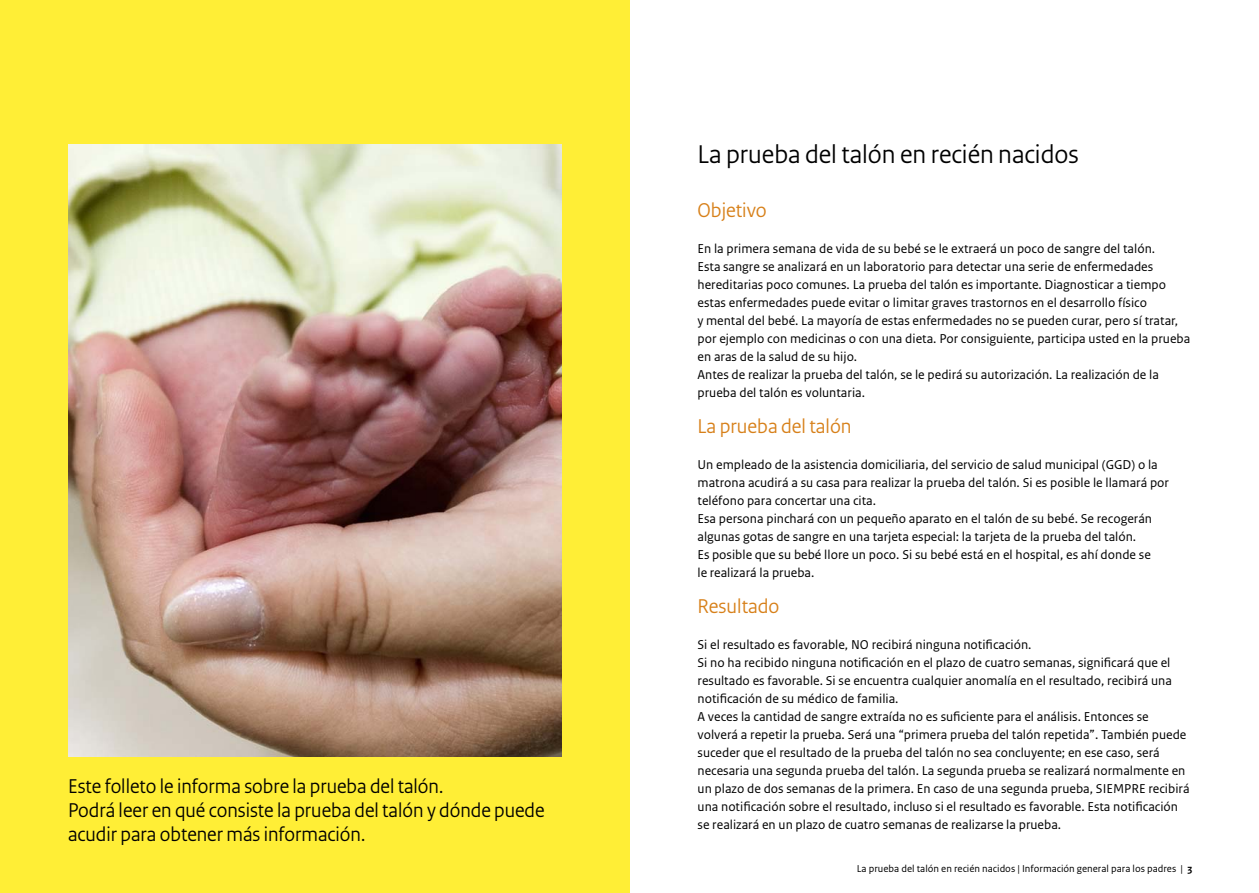
<style>
.page{position:relative;width:1259px;height:893px;background:#fff}
.page>*{position:absolute;margin:0;border:0;box-sizing:border-box;transform-origin:0 0}
.t1{font:27px "Rijksoverheid Sans Heading";color:#000}
.t2{font:21px/24px "Rijksoverheid Sans Heading";color:#000}
.t3{font:21px "Rijksoverheid Sans Heading";color:#d78019}
.t4{font:13.5px/18px "Rijksoverheid Sans Text";color:#000}
.t5{font:10.5px "Rijksoverheid Sans Text";color:#000}
.s1{font-weight:700}
</style>
<div class="page">
<div style="left:0;top:0;width:629px;height:893px;background:#ffee36"></div>
<img style="left:69px;top:145px;width:492px;height:612px">
<h2 class="t2" style="left:68px;top:776px;width:478px">Este folleto le informa sobre la prueba del talón.<br>Podrá leer en qué consiste la prueba del talón y dónde puede acudir para obtener más información.</h2>
<h1 class="t1" style="left:697px;top:143px;width:383px">La prueba del talón en recién nacidos</h1>
<h2 class="t3" style="left:697px;top:202px;width:71px">Objetivo</h2>
<p class="t4" style="left:697px;top:240px;width:494px">En la primera semana de vida de su bebé se le extraerá un poco de sangre del talón.<br>Esta sangre se analizará en un laboratorio para detectar una serie de enfermedades hereditarias poco comunes. La prueba del talón es importante. Diagnosticar a tiempo estas enfermedades puede evitar o limitar graves trastornos en el desarrollo físico<br>y mental del bebé. La mayoría de estas enfermedades no se pueden curar, pero sí tratar, por ejemplo con medicinas o con una dieta. Por consiguiente, participa usted en la prueba en aras de la salud de su hijo.<br>Antes de realizar la prueba del talón, se le pedirá su autorización. La realización de la prueba del talón es voluntaria.</p>
<h2 class="t3" style="left:697px;top:418px;width:156px">La prueba del talón</h2>
<p class="t4" style="left:697px;top:456px;width:473px">Un empleado de la asistencia domiciliaria, del servicio de salud municipal (GGD) o la matrona acudirá a su casa para realizar la prueba del talón. Si es posible le llamará por teléfono para concertar una cita.<br>Esa persona pinchará con un pequeño aparato en el talón de su bebé. Se recogerán algunas gotas de sangre en una tarjeta especial: la tarjeta de la prueba del talón.<br>Es posible que su bebé llore un poco. Si su bebé está en el hospital, es ahí donde se<br>le realizará la prueba.</p>
<h2 class="t3" style="left:697px;top:598px;width:83px">Resultado</h2>
<p class="t4" style="left:697px;top:636px;width:493px">Si el resultado es favorable, NO recibirá ninguna notificación.<br>Si no ha recibido ninguna notificación en el plazo de cuatro semanas, significará que el resultado es favorable. Si se encuentra cualquier anomalía en el resultado, recibirá una notificación de su médico de familia.<br>A veces la cantidad de sangre extraída no es suficiente para el análisis. Entonces se volverá a repetir la prueba. Será una “primera prueba del talón repetida”. También puede suceder que el resultado de la prueba del talón no sea concluyente; en ese caso, será necesaria una segunda prueba del talón. La segunda prueba se realizará normalmente en un plazo de dos semanas de la primera. En caso de una segunda prueba, SIEMPRE recibirá una notificación sobre el resultado, incluso si el resultado es favorable. Esta notificación se realizará en un plazo de cuatro semanas de realizarse la prueba.</p>
<p class="t5" style="left:857px;top:864px;width:337px">La prueba del talón en recién nacidos | Información general para los padres | <span class="s1">3</span></p>
</div>
